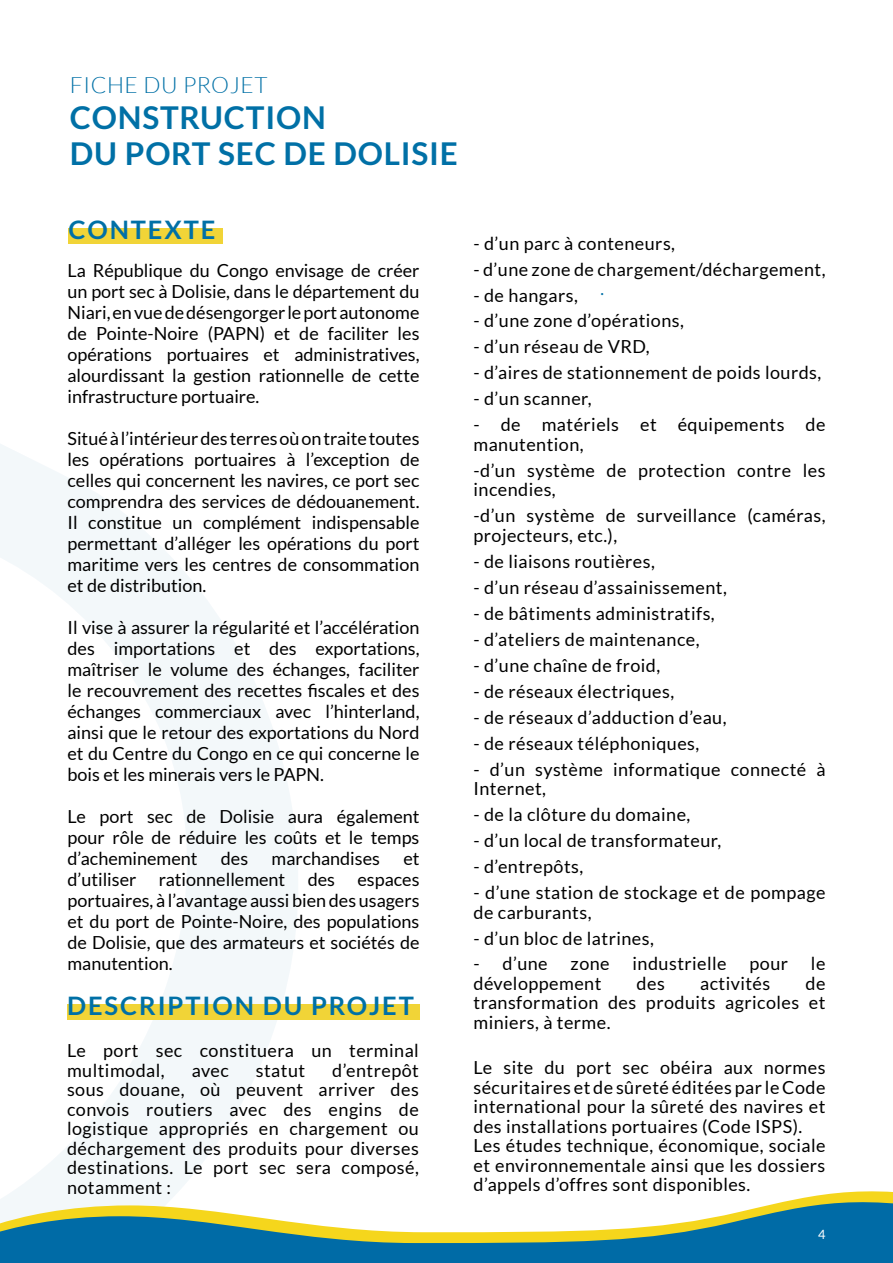
<style>
.page{position:relative;width:893px;height:1263px;background:#fff}
.page>*{position:absolute;margin:0;border:0;box-sizing:border-box;transform-origin:0 0}
.t1{font:700 31.5px/36px "Lato";letter-spacing:.025em;color:#0070a6}
.t2{font:700 25.5px "Lato";letter-spacing:.075em;color:#0070a6}
.t3{font:300 22.5px "Lato";letter-spacing:.025em;color:#0070a6}
.t4{font:18px/21px "Lato";letter-spacing:.025em;color:#000;text-align:justify}
.t5{font:18px "Lato";color:#000}
.t6{font:16.5px "Montserrat";color:#0070a6}
.t7{font:12.75px "Lato";color:#fff}
</style>
<div class="page">
<svg style="left:0;top:444px;width:298px;height:736px"></svg>
<div style="left:14px;top:1180px;width:174px;height:11px;background:#f3f8fa"></div>
<svg style="left:0;top:1191px;width:893px;height:72px"></svg>
<div style="left:68px;top:228px;width:154px;height:16px;background:#f1d437"></div>
<div style="left:67px;top:1004px;width:352px;height:16px;background:#f1d437"></div>
<p class="t3" style="left:70px;top:73px;width:199px">FICHE DU PROJET</p>
<h1 class="t1" style="left:70px;top:99px;width:389px">CONSTRUCTION<br>DU PORT SEC DE DOLISIE</h1>
<h2 class="t2" style="left:68px;top:215px;width:148px">CONTEXTE</h2>
<p class="t4" style="left:68px;top:260px;width:353px">La République du Congo envisage de créer un port sec à Dolisie, dans le département du Niari, en vue de désengorger le port autonome de Pointe-Noire (PAPN) et de faciliter les opérations portuaires et administratives, alourdissant la gestion rationnelle de cette infrastructure portuaire.</p>
<p class="t4" style="left:68px;top:428px;width:354px">Situé à l’intérieur des terres où on traite toutes les opérations portuaires à l’exception de celles qui concernent les navires, ce port sec comprendra des services de dédouanement.<br>Il constitue un complément indispensable permettant d’alléger les opérations du port maritime vers les centres de consommation et de distribution.</p>
<p class="t4" style="left:68px;top:617px;width:353px">Il vise à assurer la régularité et l’accélération des importations et des exportations, maîtriser le volume des échanges, faciliter le recouvrement des recettes fiscales et des échanges commerciaux avec l’hinterland, ainsi que le retour des exportations du Nord et du Centre du Congo en ce qui concerne le bois et les minerais vers le PAPN.</p>
<p class="t4" style="left:68px;top:806px;width:353px">Le port sec de Dolisie aura également pour rôle de réduire les coûts et le temps d’acheminement</p>
<p class="t4" style="left:221px;top:848px;width:29px">des</p>
<p class="t5" style="left:272px;top:848px;width:110px">marchandises</p>
<p class="t4" style="left:68px;top:848px;width:353px;text-indent:336px">et d’utiliser rationnellement des espaces portuaires, à l’avantage aussi bien des usagers et du port de Pointe-Noire, des populations de Dolisie, que des armateurs et sociétés de manutention.</p>
<h2 class="t2" style="left:67px;top:991px;width:348px">DESCRIPTION DU PROJET</h2>
<p class="t4" style="left:67px;top:1041px;width:353px;line-height:19.5px">Le port sec constituera un terminal multimodal,</p>
<p class="t4" style="left:67px;top:1060px;width:353px;line-height:19.5px;text-indent:265px">d’entrepôt sous douane, où peuvent arriver des convois routiers avec des engins de logistique appropriés en chargement ou déchargement des produits pour diverses destinations. Le port sec sera composé, notamment :</p>
<p class="t4" style="left:192px;top:1060px;width:39px">avec</p>
<p class="t4" style="left:256px;top:1060px;width:51px">statut</p>
<p class="t4" style="left:473px;top:232px;width:203px">- d’un parc à conteneurs,</p>
<p class="t4" style="left:473px;top:258px;width:353px">- d’une zone de chargement/déchargement,</p>
<p class="t4" style="left:473px;top:284px;width:106px">- de hangars,</p>
<p class="t4" style="left:473px;top:310px;width:212px">- d’une zone d’opérations,</p>
<p class="t4" style="left:473px;top:336px;width:178px">- d’un réseau de VRD,</p>
<p class="t4" style="left:473px;top:362px;width:349px">- d’aires de stationnement de poids lourds,</p>
<p class="t4" style="left:473px;top:388px;width:120px">- d’un scanner,</p>
<p class="t4" style="left:473px;top:415px;width:353px;line-height:19.5px">- de matériels et équipements de manutention,</p>
<p class="t4" style="left:473px;top:460px;width:353px;line-height:19.5px">-d’un système de protection contre les incendies,</p>
<p class="t4" style="left:473px;top:506px;width:353px;line-height:19.5px">-d’un système de surveillance (caméras, projecteurs, etc.),</p>
<p class="t4" style="left:473px;top:551px;width:183px">- de liaisons routières,</p>
<p class="t4" style="left:473px;top:577px;width:255px">- d’un réseau d’assainissement,</p>
<p class="t4" style="left:473px;top:603px;width:243px">- de bâtiments administratifs,</p>
<p class="t4" style="left:473px;top:629px;width:228px">- d’ateliers de maintenance,</p>
<p class="t4" style="left:473px;top:655px;width:188px">- d’une chaîne de froid,</p>
<p class="t4" style="left:473px;top:680px;width:202px">- de réseaux électriques,</p>
<p class="t4" style="left:473px;top:706px;width:255px">- de réseaux d’adduction d’eau,</p>
<p class="t4" style="left:473px;top:732px;width:227px">- de réseaux téléphoniques,</p>
<p class="t4" style="left:473px;top:759px;width:353px;line-height:19.5px">- d’un système informatique connecté à<br>Internet,</p>
<p class="t4" style="left:473px;top:804px;width:218px">- de la clôture du domaine,</p>
<p class="t4" style="left:473px;top:830px;width:249px">- d’un local de transformateur,</p>
<p class="t4" style="left:473px;top:856px;width:111px">- d’entrepôts,</p>
<p class="t4" style="left:473px;top:883px;width:353px;line-height:19.5px">- d’une station de stockage et de pompage de carburants,</p>
<p class="t4" style="left:473px;top:927px;width:182px">- d’un bloc de latrines,</p>
<p class="t4" style="left:473px;top:953px;width:76px">- d’une</p>
<p class="t4" style="left:571px;top:953px;width:41px">zone</p>
<p class="t4" style="left:633px;top:953px;width:96px">industrielle</p>
<p class="t4" style="left:749px;top:953px;width:40px">pour</p>
<p class="t4" style="left:811px;top:953px;width:16px">le</p>
<p class="t4" style="left:473px;top:973px;width:129px">développement</p>
<p class="t4" style="left:637px;top:973px;width:30px">des</p>
<p class="t4" style="left:700px;top:973px;width:72px">activités</p>
<p class="t6" style="left:600px;top:275px;width:5px">.</p>
<p class="t4" style="left:473px;top:973px;width:353px;line-height:19.5px;text-indent:332px">de transformation des produits agricoles et miniers, à terme.</p>
<p class="t4" style="left:473px;top:1058px;width:353px;line-height:19.5px;text-align:left">Le site du port sec obéira aux normes sécuritaires et de sûreté éditées par le Code international pour la sûreté des navires et des installations portuaires (Code ISPS).<br>Les études technique, économique, sociale et environnementale ainsi que les dossiers d’appels d’offres sont disponibles.</p>
<p class="t7" style="left:818px;top:1228px;width:9px">4</p>
</div>
